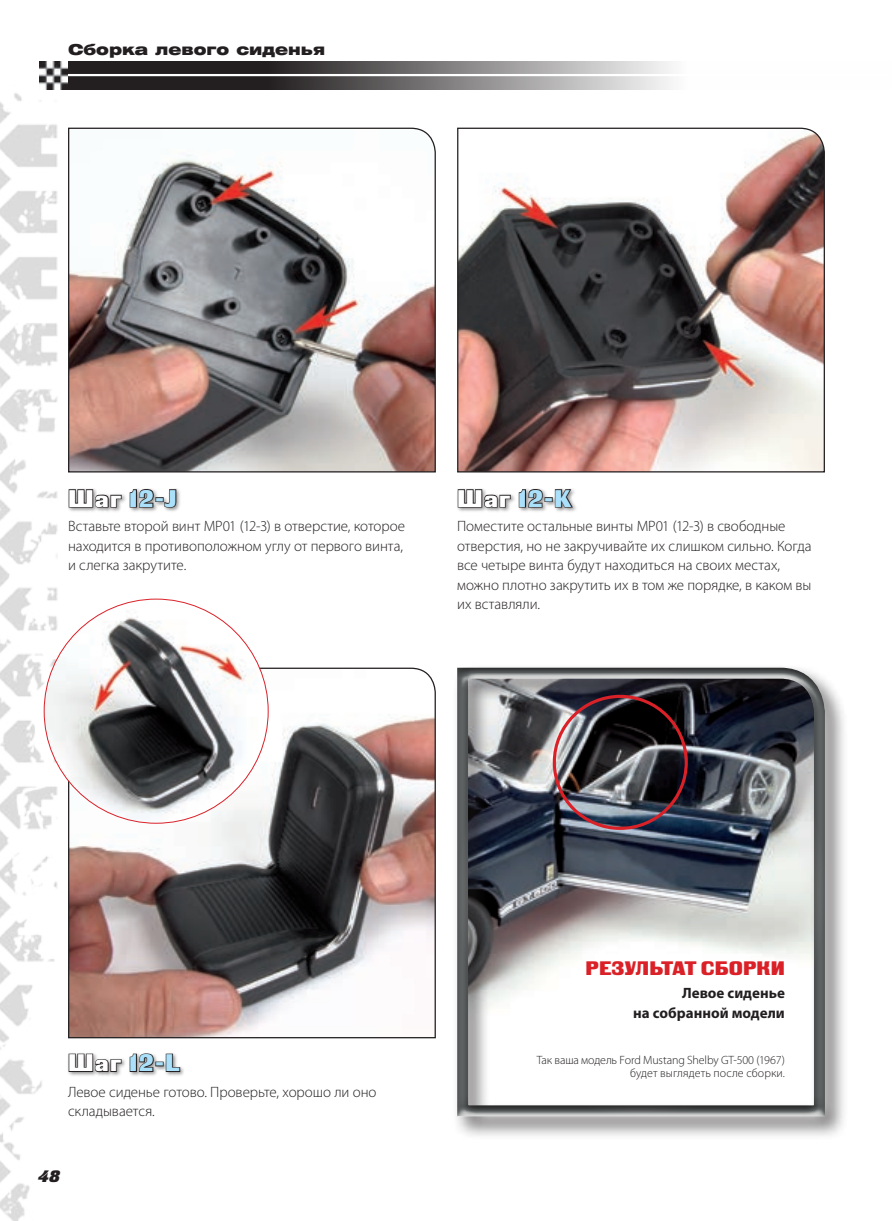
<style>
.page{position:relative;width:893px;height:1221px;background:#fff}
.page>*{position:absolute;margin:0;border:0;box-sizing:border-box;transform-origin:0 0}
.t1{font:24px "Black Grotesk C";letter-spacing:.05em;color:#aae0f9}
.t2{font:19.5px "Black Grotesk C";color:#da2128}
.t3{font:italic 16.5px "Black Grotesk C";color:#231f20}
.t4{font:300 15px/19.5px "Myriad Pro";letter-spacing:-.005em;color:#231f20}
.t5{font:700 15px/19.5px "Myriad Pro";color:#231f20;text-align:right}
.t6{font:15px "Helios Ext Black C";color:#231f20}
.t7{font:300 12px/13.5px "Myriad Pro";letter-spacing:-.005em;color:#231f20;text-align:right}
.s1{color:#fff}
</style>
<div class="page">
<img style="left:0;top:89px;width:68px;height:1131px">
<svg style="left:68px;top:61px;width:603px;height:28px;background:#6a6768"></svg>
<hr style="left:64px;top:74px;width:827px;height:2px;background:#fff">
<img style="left:40px;top:61px;width:28px;height:28px">
<div style="left:452px;top:662px;width:396px;height:477px;background:#231f20;opacity:.65"></div>
<div style="left:457px;top:664px;width:370px;height:449px;background:#231f20;opacity:.75"></div>
<div style="left:67px;top:1051px;width:118px;height:25px;background:#231f20;opacity:.5"></div>
<svg style="left:68px;top:1052px;width:54px;height:21px"></svg>
<svg style="left:129px;top:1052px;width:26px;height:20px"></svg>
<div style="left:155px;top:1061px;width:9px;height:5px;border:2px solid #231f20"></div>
<svg style="left:165px;top:1052px;width:16px;height:20px"></svg>
<div style="left:456px;top:487px;width:121px;height:25px;background:#231f20;opacity:.5"></div>
<svg style="left:457px;top:488px;width:55px;height:21px"></svg>
<svg style="left:518px;top:487px;width:26px;height:21px"></svg>
<div style="left:544px;top:497px;width:9px;height:5px;border:2px solid #231f20"></div>
<svg style="left:554px;top:488px;width:20px;height:20px"></svg>
<div style="left:67px;top:487px;width:114px;height:25px;background:#231f20;opacity:.5"></div>
<svg style="left:68px;top:488px;width:54px;height:21px"></svg>
<svg style="left:129px;top:487px;width:26px;height:21px"></svg>
<div style="left:155px;top:497px;width:9px;height:5px;border:2px solid #231f20"></div>
<svg style="left:164px;top:488px;width:14px;height:20px"></svg>
<svg style="left:67px;top:127px;width:369px;height:346px"></svg>
<svg style="left:457px;top:127px;width:368px;height:346px"></svg>
<div style="left:553px;top:694px;width:135px;height:135px;border:3px solid #da2128;border-radius:50%"></div>
<svg style="left:67px;top:667px;width:369px;height:371px"></svg>
<img style="left:44px;top:599px;width:224px;height:224px;border-radius:112px">
<p class="t6" style="left:68px;top:40px;width:259px">Сборка левого сиденья</p>
<h1 class="t1" style="left:68px;top:484px;width:110px"><span class="s1">Шаг</span> 12-J</h1>
<p class="t4" style="left:68px;top:516px;width:338px">Вставьте второй винт МР01 (12-3) в отверстие, которое находится в противоположном углу от первого винта, и слегка закрутите.</p>
<h1 class="t1" style="left:457px;top:484px;width:116px"><span class="s1">Шаг</span> 12-K</h1>
<p class="t4" style="left:457px;top:516px;width:356px">Поместите остальные винты МР01 (12-3) в свободные отверстия, но не закручивайте их слишком сильно. Когда все четыре винта будут находиться на своих местах, можно плотно закрутить их в том же порядке, в каком вы их вставляли.</p>
<h1 class="t1" style="left:68px;top:1048px;width:113px"><span class="s1">Шаг</span> 12-L</h1>
<p class="t4" style="left:68px;top:1081px;width:310px">Левое сиденье готово. Проверьте, хорошо ли оно складывается.</p>
<p class="t3" style="left:38px;top:1166px;width:23px">48</p>
<h2 class="t2" style="left:586px;top:957px;width:201px">РЕЗУЛЬТАТ СБОРКИ</h2>
<p class="t5" style="left:633px;top:982px;width:153px">Левое сиденье<br>на собранной модели</p>
<p class="t7" style="left:537px;top:1052px;width:249px">Так ваша модель Ford Mustang Shelby GT‑500 (1967) будет выглядеть после сборки.</p>
</div>
